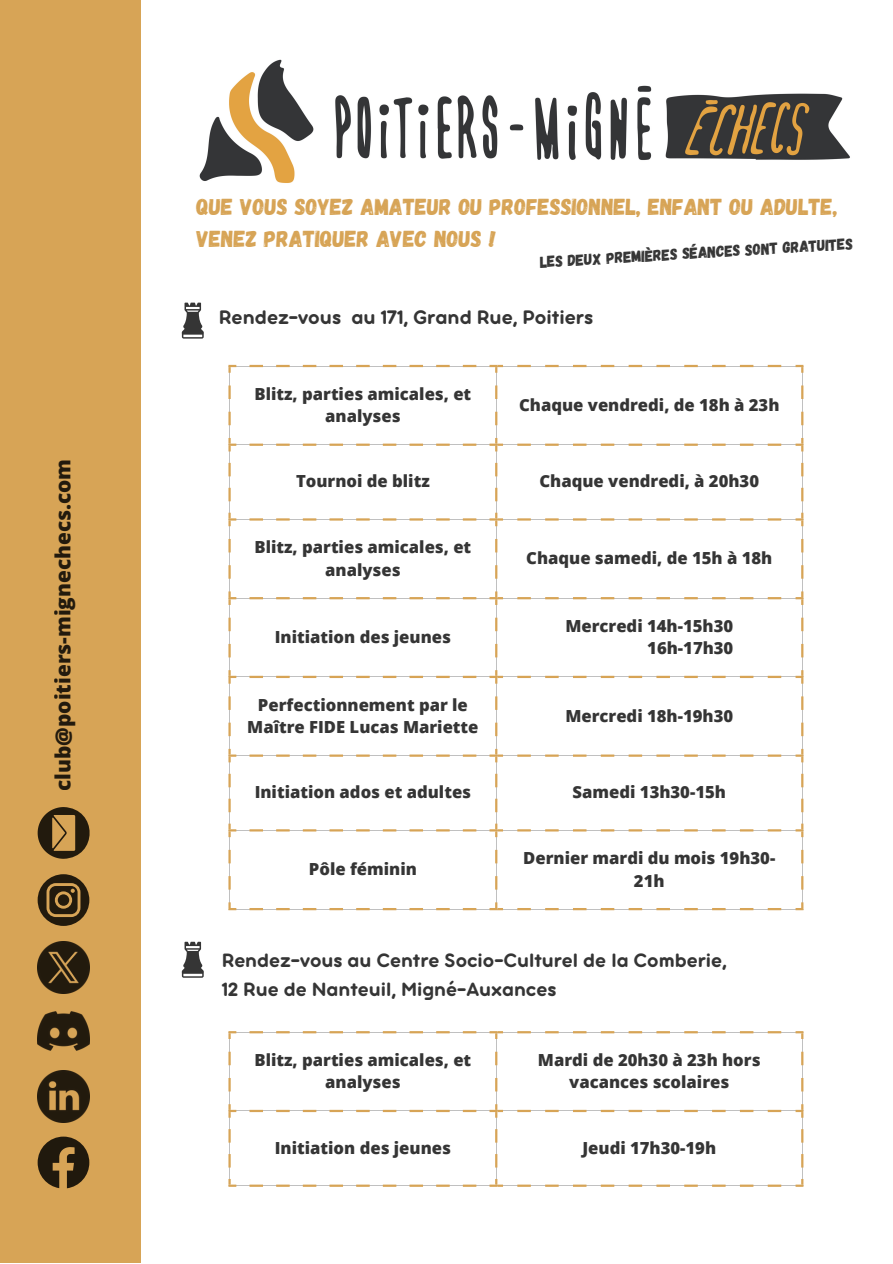
<style>
.page{position:relative;width:893px;height:1264px;background:#fff}
.page>*{position:absolute;margin:0;border:0;box-sizing:border-box;transform-origin:0 0}
.t1{font:23.1px/32.1px "Gagalin";color:#d7a456}
.t2{font:21.3px "Aristotelica Pro Tx Bld";color:#353535}
.t3{font:21px "Aristotelica Pro Tx Bld";color:#353535}
.t4{font:800 20.7px "Open Sans";color:#000}
.t5{font:800 16.65px/22.5px "Open Sans";color:#353535;text-align:center}
.t6{font:15.9px "Gagalin";color:#353535}
</style>
<div class="page">
<div style="left:0;top:0;width:141px;height:1262px;background:#d7a456"></div>
<img style="left:199px;top:59px;width:651px;height:124px">
<svg style="left:182px;top:302px;width:22px;height:36px"></svg>
<svg style="left:182px;top:941px;width:22px;height:36px"></svg>
<svg style="left:228px;top:365px;width:269px;height:545px"></svg>
<svg style="left:497px;top:365px;width:306px;height:545px"></svg>
<hr style="left:228px;top:1051px;width:3px;height:14px;background:#d7a456">
<hr style="left:228px;top:1077px;width:3px;height:14px;background:#d7a456">
<svg style="left:495px;top:1051px;width:2px;height:14px"></svg>
<svg style="left:495px;top:1077px;width:2px;height:14px"></svg>
<svg style="left:801px;top:1051px;width:2px;height:14px"></svg>
<svg style="left:801px;top:1077px;width:2px;height:14px"></svg>
<svg style="left:228px;top:1129px;width:3px;height:13px"></svg>
<hr style="left:228px;top:1153px;width:3px;height:14px;background:#d7a456">
<svg style="left:495px;top:1129px;width:2px;height:13px"></svg>
<svg style="left:495px;top:1153px;width:2px;height:14px"></svg>
<svg style="left:801px;top:1129px;width:2px;height:13px"></svg>
<svg style="left:801px;top:1153px;width:2px;height:14px"></svg>
<svg style="left:228px;top:1031px;width:8px;height:7px"></svg>
<svg style="left:249px;top:1031px;width:14px;height:2px"></svg>
<svg style="left:276px;top:1031px;width:13px;height:2px"></svg>
<svg style="left:303px;top:1031px;width:13px;height:2px"></svg>
<svg style="left:329px;top:1031px;width:14px;height:2px"></svg>
<svg style="left:356px;top:1031px;width:13px;height:2px"></svg>
<svg style="left:383px;top:1031px;width:13px;height:2px"></svg>
<svg style="left:409px;top:1031px;width:14px;height:2px"></svg>
<svg style="left:436px;top:1031px;width:13px;height:2px"></svg>
<svg style="left:463px;top:1031px;width:13px;height:2px"></svg>
<svg style="left:228px;top:1104px;width:8px;height:13px"></svg>
<hr style="left:249px;top:1109px;width:14px;height:3px;background:#d7a456">
<svg style="left:276px;top:1109px;width:13px;height:3px"></svg>
<svg style="left:303px;top:1109px;width:13px;height:3px"></svg>
<hr style="left:329px;top:1109px;width:14px;height:3px;background:#d7a456">
<svg style="left:356px;top:1109px;width:13px;height:3px"></svg>
<svg style="left:383px;top:1109px;width:13px;height:3px"></svg>
<hr style="left:409px;top:1109px;width:14px;height:3px;background:#d7a456">
<svg style="left:436px;top:1109px;width:13px;height:3px"></svg>
<svg style="left:463px;top:1109px;width:13px;height:3px"></svg>
<svg style="left:228px;top:1178px;width:8px;height:8px"></svg>
<svg style="left:249px;top:1184px;width:14px;height:2px"></svg>
<svg style="left:276px;top:1184px;width:13px;height:2px"></svg>
<svg style="left:303px;top:1184px;width:13px;height:2px"></svg>
<svg style="left:329px;top:1184px;width:14px;height:2px"></svg>
<svg style="left:356px;top:1184px;width:13px;height:2px"></svg>
<svg style="left:383px;top:1184px;width:13px;height:2px"></svg>
<svg style="left:409px;top:1184px;width:14px;height:2px"></svg>
<svg style="left:436px;top:1184px;width:13px;height:2px"></svg>
<svg style="left:463px;top:1184px;width:13px;height:2px"></svg>
<svg style="left:489px;top:1031px;width:14px;height:7px"></svg>
<svg style="left:517px;top:1031px;width:14px;height:2px"></svg>
<svg style="left:545px;top:1031px;width:13px;height:2px"></svg>
<svg style="left:573px;top:1031px;width:13px;height:2px"></svg>
<svg style="left:600px;top:1031px;width:14px;height:2px"></svg>
<svg style="left:628px;top:1031px;width:14px;height:2px"></svg>
<svg style="left:656px;top:1031px;width:14px;height:2px"></svg>
<svg style="left:684px;top:1031px;width:13px;height:2px"></svg>
<svg style="left:712px;top:1031px;width:13px;height:2px"></svg>
<svg style="left:739px;top:1031px;width:14px;height:2px"></svg>
<svg style="left:767px;top:1031px;width:14px;height:2px"></svg>
<svg style="left:795px;top:1031px;width:8px;height:7px"></svg>
<svg style="left:489px;top:1104px;width:14px;height:13px"></svg>
<hr style="left:517px;top:1109px;width:14px;height:3px;background:#d7a456">
<svg style="left:545px;top:1109px;width:13px;height:3px"></svg>
<svg style="left:573px;top:1109px;width:13px;height:3px"></svg>
<hr style="left:600px;top:1109px;width:14px;height:3px;background:#d7a456">
<hr style="left:628px;top:1109px;width:14px;height:3px;background:#d7a456">
<hr style="left:656px;top:1109px;width:14px;height:3px;background:#d7a456">
<svg style="left:684px;top:1109px;width:13px;height:3px"></svg>
<svg style="left:712px;top:1109px;width:13px;height:3px"></svg>
<hr style="left:739px;top:1109px;width:14px;height:3px;background:#d7a456">
<hr style="left:767px;top:1109px;width:14px;height:3px;background:#d7a456">
<svg style="left:795px;top:1104px;width:8px;height:13px"></svg>
<svg style="left:489px;top:1178px;width:14px;height:8px"></svg>
<svg style="left:517px;top:1184px;width:14px;height:2px"></svg>
<svg style="left:545px;top:1184px;width:13px;height:2px"></svg>
<svg style="left:573px;top:1184px;width:13px;height:2px"></svg>
<svg style="left:600px;top:1184px;width:14px;height:2px"></svg>
<svg style="left:628px;top:1184px;width:14px;height:2px"></svg>
<svg style="left:656px;top:1184px;width:14px;height:2px"></svg>
<svg style="left:684px;top:1184px;width:13px;height:2px"></svg>
<svg style="left:712px;top:1184px;width:13px;height:2px"></svg>
<svg style="left:739px;top:1184px;width:14px;height:2px"></svg>
<svg style="left:767px;top:1184px;width:14px;height:2px"></svg>
<svg style="left:795px;top:1178px;width:8px;height:8px"></svg>
<svg style="left:38px;top:874px;width:51px;height:51px"></svg>
<svg style="left:38px;top:1136px;width:51px;height:52px"></svg>
<img style="left:38px;top:1011px;width:51px;height:40px">
<img style="left:38px;top:1070px;width:51px;height:52px">
<img style="left:38px;top:941px;width:51px;height:52px">
<svg style="left:38px;top:807px;width:52px;height:51px"></svg>
<p class="t4" style="left:48px;top:790px;width:333px;rotate:-90deg">club@poitiers-mignechecs.com</p>
<p class="t1" style="left:196px;top:190px;width:642px">QUE VOUS SOYEZ AMATEUR OU PROFESSIONNEL, ENFANT OU ADULTE,<br>VENEZ PRATIQUER AVEC NOUS !</p>
<p class="t6" style="left:539px;top:251px;width:315px;rotate:-3deg">LES DEUX PREMIÈRES SÉANCES SONT GRATUITES</p>
<p class="t2" style="left:219px;top:310px;width:376px">Rendez-vous au 171, Grand Rue, Poitiers</p>
<p class="t5" style="left:254px;top:382px;width:218px">Blitz, parties amicales, et analyses</p>
<p class="t5" style="left:519px;top:393px;width:262px">Chaque vendredi, de 18h à 23h</p>
<p class="t5" style="left:296px;top:470px;width:135px">Tournoi de blitz</p>
<p class="t5" style="left:539px;top:470px;width:221px">Chaque vendredi, à 20h30</p>
<p class="t5" style="left:254px;top:535px;width:218px">Blitz, parties amicales, et analyses</p>
<p class="t5" style="left:526px;top:546px;width:248px">Chaque samedi, de 15h à 18h</p>
<p class="t5" style="left:275px;top:625px;width:178px">Initiation des jeunes</p>
<p class="t5" style="left:565px;top:614px;width:169px">Mercredi 14h-15h30</p>
<p class="t5" style="left:647px;top:636px;width:88px">16h-17h30</p>
<p class="t5" style="left:247px;top:693px;width:233px">Perfectionnement par le<br>Maître FIDE Lucas Mariette</p>
<p class="t5" style="left:565px;top:704px;width:169px">Mercredi 18h-19h30</p>
<p class="t5" style="left:255px;top:780px;width:218px">Initiation ados et adultes</p>
<p class="t5" style="left:572px;top:780px;width:155px">Samedi 13h30-15h</p>
<p class="t5" style="left:309px;top:857px;width:109px">Pôle féminin</p>
<p class="t5" style="left:523px;top:846px;width:253px">Dernier mardi du mois 19h30-<br>21h</p>
<p class="t3" style="left:222px;top:953px;width:506px">Rendez-vous au Centre Socio-Culturel de la Comberie,</p>
<p class="t3" style="left:222px;top:982px;width:336px">12 Rue de Nanteuil, Migné-Auxances</p>
<p class="t5" style="left:254px;top:1048px;width:218px">Blitz, parties amicales, et analyses</p>
<p class="t5" style="left:538px;top:1048px;width:224px">Mardi de 20h30 à 23h hors vacances scolaires</p>
<p class="t5" style="left:275px;top:1135px;width:178px">Initiation des jeunes</p>
<p class="t5" style="left:582px;top:1135px;width:135px">Jeudi 17h30-19h</p>
</div>
